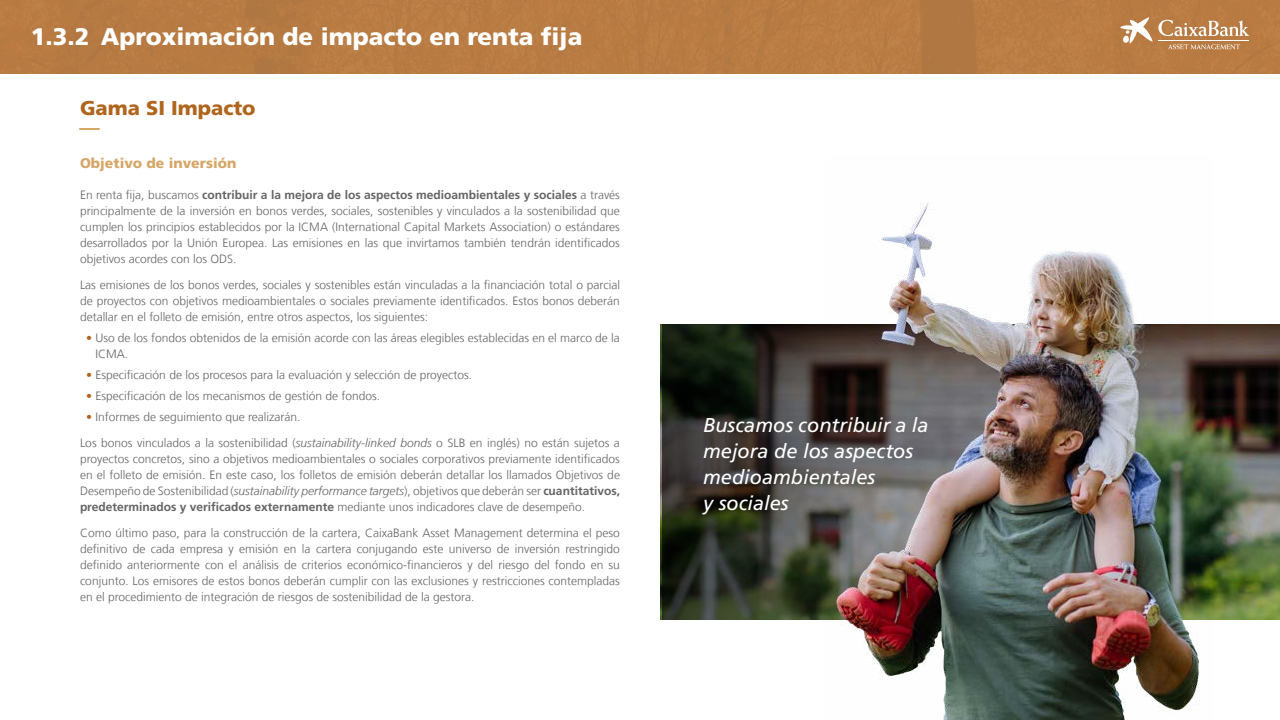
<style>
.page{position:relative;width:1280px;height:720px;background:#fff}
.page>*{position:absolute;margin:0;border:0;box-sizing:border-box;transform-origin:0 0}
.t1{font:900 24px "La Caixa Frutiger";color:#fff}
.t2{font:italic 20px/26px "La Caixa Frutiger";color:#fff}
.t3{font:900 20px "La Caixa Frutiger";color:#b0651d}
.t4{font:900 14px "La Caixa Frutiger";color:#d5a667}
.t5{font:300 12px/16px "La Caixa Frutiger";color:#646464;text-align:justify}
.s1{font-weight:700}
.s2{color:#b0651d}
.s3{font-style:italic}
</style>
<div class="page">
<img style="left:661px;top:324px;width:619px;height:296px">
<svg style="left:662px;top:324px;width:163px;height:296px"></svg>
<div style="left:0;top:0;width:1280px;height:74px;background:#b87b43"></div>
<svg style="left:1120px;top:17px;width:129px;height:32px"></svg>
<hr style="left:1159px;top:40px;width:90px;height:1px;background:#fff">
<svg style="left:80px;top:128px;width:19px;height:2px"></svg>
<img style="left:825px;top:202px;width:389px;height:518px">
<h1 class="t1" style="left:31px;top:22px;width:553px">1.3.2 Aproximación de impacto en renta fija</h1>
<h2 class="t3" style="left:80px;top:96px;width:177px">Gama SI Impacto</h2>
<p class="t4" style="left:80px;top:155px;width:158px">Objetivo de inversión</p>
<p class="t5" style="left:80px;top:187px;width:542px">En renta fija, buscamos <span class="s1">contribuir a la mejora de los aspectos medioambientales y sociales</span> a través principalmente de la inversión en bonos verdes, sociales, sostenibles y vinculados a la sostenibilidad que cumplen los principios establecidos por la ICMA (International Capital Markets Association) o estándares desarrollados por la Unión Europea. Las emisiones en las que invirtamos también tendrán identificados objetivos acordes con los ODS.</p>
<p class="t5" style="left:80px;top:277px;width:542px">Las emisiones de los bonos verdes, sociales y sostenibles están vinculadas a la financiación total o parcial de proyectos con objetivos medioambientales o sociales previamente identificados. Estos bonos deberán detallar en el folleto de emisión, entre otros aspectos, los siguientes:</p>
<p class="t5" style="left:95px;top:330px;width:526px;text-indent:-9px"><span class="s2">•</span> Uso de los fondos obtenidos de la emisión acorde con las áreas elegibles establecidas en el marco de la<br>ICMA.</p>
<p class="t5" style="left:86px;top:367px;width:388px"><span class="s2">•</span> Especificación de los procesos para la evaluación y selección de proyectos.</p>
<p class="t5" style="left:86px;top:388px;width:296px"><span class="s2">•</span> Especificación de los mecanismos de gestión de fondos.</p>
<p class="t5" style="left:80px;top:404px;width:541px;line-height:26px;text-indent:6px"><span class="s2">•</span> Informes de seguimiento que realizarán.<br>Los bonos vinculados a la sostenibilidad (<span class="s3">sustainability-linked bonds</span> o SLB en inglés) no están sujetos a</p>
<p class="t5" style="left:80px;top:451px;width:542px">proyectos concretos, sino a objetivos medioambientales o sociales corporativos previamente identificados en el folleto de emisión. En este caso, los folletos de emisión deberán detallar los llamados Objetivos de Desempeño de Sostenibilidad (<span class="s3">sustainability performance targets</span>), objetivos que deberán ser <span class="s1">cuantitativos, predeterminados y verificados externamente</span> mediante unos indicadores clave de desempeño.</p>
<p class="t5" style="left:80px;top:525px;width:542px">Como último paso, para la construcción de la cartera, CaixaBank Asset Management determina el peso definitivo de cada empresa y emisión en la cartera conjugando este universo de inversión restringido definido anteriormente con el análisis de criterios económico-financieros y del riesgo del fondo en su conjunto. Los emisores de estos bonos deberán cumplir con las exclusiones y restricciones contempladas en el procedimiento de integración de riesgos de sostenibilidad de la gestora.</p>
<h2 class="t2" style="left:703px;top:413px;width:227px">Buscamos contribuir a la mejora de los aspectos medioambientales<br>y sociales</h2>
</div>
